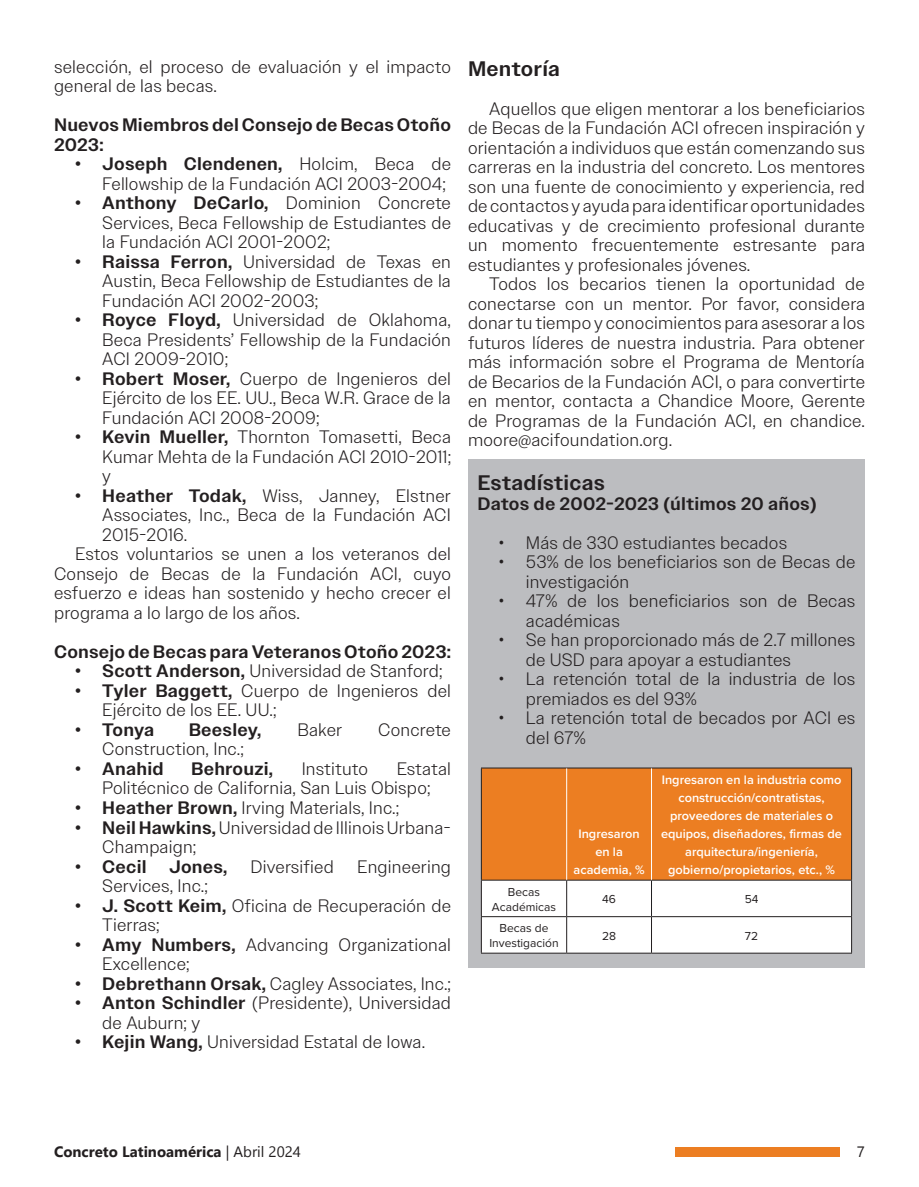
<style>
.page{position:relative;width:919px;height:1187px;background:#fff}
.page>*{position:absolute;margin:0;border:0;box-sizing:border-box;transform-origin:0 0}
.t1{font:500 21px "Owners Text";letter-spacing:.01em;color:#231f20}
.t2{font:300 18px/19.5px "Owners Text";letter-spacing:.01em;color:#231f20}
.t3{font:500 18px/19.5px "Owners Text";letter-spacing:.01em;color:#231f20}
.t4{font:700 15px "Gadugi";color:#231f20}
.t5{font:15px "Gadugi";color:#231f20}
.t6{font:600 12.75px/18px "Proxima Nova";color:#fff;text-align:center}
.t7{font:12px/15px "Proxima Nova";color:#231f20;text-align:center}
.s1{font-weight:500}
.s2{font-weight:400}
</style>
<div class="page">
<div style="left:468px;top:459px;width:396px;height:508px;background:#bcbdc0"></div>
<div style="left:675px;top:1147px;width:163px;height:9px;background:#ec7e22"></div>
<svg style="left:482px;top:768px;width:369px;height:184px;background:#f1af77"></svg>
<hr style="left:481px;top:767px;width:85px;height:1px;background:#231f20">
<hr style="left:481px;top:768px;width:1px;height:111px;background:#231f20">
<hr style="left:566px;top:767px;width:85px;height:1px;background:#231f20">
<hr style="left:651px;top:767px;width:200px;height:1px;background:#231f20">
<hr style="left:851px;top:768px;width:1px;height:111px;background:#231f20">
<hr style="left:481px;top:879px;width:85px;height:1px;background:#231f20">
<hr style="left:481px;top:880px;width:1px;height:36px;background:#231f20">
<hr style="left:566px;top:879px;width:85px;height:1px;background:#231f20">
<hr style="left:566px;top:880px;width:1px;height:36px;background:#231f20">
<hr style="left:651px;top:879px;width:200px;height:1px;background:#231f20">
<hr style="left:651px;top:880px;width:1px;height:36px;background:#231f20">
<hr style="left:851px;top:880px;width:1px;height:36px;background:#231f20">
<hr style="left:481px;top:916px;width:85px;height:1px;background:#231f20">
<hr style="left:481px;top:916px;width:1px;height:36px;background:#231f20">
<hr style="left:566px;top:916px;width:85px;height:1px;background:#231f20">
<hr style="left:566px;top:916px;width:1px;height:36px;background:#231f20">
<hr style="left:651px;top:916px;width:200px;height:1px;background:#231f20">
<hr style="left:651px;top:916px;width:1px;height:36px;background:#231f20">
<hr style="left:851px;top:916px;width:1px;height:36px;background:#231f20">
<hr style="left:481px;top:952px;width:85px;height:1px;background:#231f20">
<hr style="left:566px;top:952px;width:85px;height:1px;background:#231f20">
<hr style="left:651px;top:952px;width:200px;height:1px;background:#231f20">
<hr style="left:566px;top:768px;width:1px;height:111px;background:#fff">
<hr style="left:651px;top:768px;width:1px;height:111px;background:#fff">
<p class="t2" style="left:54px;top:56px;width:398px">selección, el proceso de evaluación y el impacto general de las becas.</p>
<p class="t3" style="left:54px;top:115px;width:398px">Nuevos Miembros del Consejo de Becas Otoño<br>2023:</p>
<p class="t2" style="left:75px;top:154px;width:377px;text-align:right"><span class="s1">• Joseph Clendenen,</span> Holcim, Beca de<br>Fellowship de la Fundación ACI 2003-2004;</p>
<p class="t2" style="left:102px;top:193px;width:350px;text-align:justify;text-indent:-27px"><span class="s1">• Anthony DeCarlo,</span> Dominion Concrete Services, Beca Fellowship de Estudiantes de la Fundación ACI 2001-2002;</p>
<p class="t2" style="left:102px;top:251px;width:350px;text-align:justify;text-indent:-27px"><span class="s1">• Raissa Ferron,</span> Universidad de Texas en Austin, Beca Fellowship de Estudiantes de la Fundación ACI 2002-2003;</p>
<p class="t2" style="left:102px;top:310px;width:350px;text-align:justify;text-indent:-27px"><span class="s1">• Royce Floyd,</span> Universidad de Oklahoma, Beca Presidents’ Fellowship de la Fundación ACI 2009-2010;</p>
<p class="t2" style="left:102px;top:368px;width:350px;text-align:justify;text-indent:-27px"><span class="s1">• Robert Moser,</span> Cuerpo de Ingenieros del Ejército de los EE. UU., Beca W.R. Grace de la Fundación ACI 2008-2009;</p>
<p class="t2" style="left:102px;top:427px;width:350px;text-align:justify;text-indent:-27px"><span class="s1">• Kevin Mueller,</span> Thornton Tomasetti, Beca Kumar Mehta de la Fundación ACI 2010-2011; y</p>
<p class="t2" style="left:75px;top:485px;width:377px"><span class="s1">• Heather Todak,</span> Wiss, Janney, Elstner</p>
<p class="t2" style="left:102px;top:505px;width:350px">Associates, Inc., Beca de la Fundación ACI</p>
<p class="t2" style="left:102px;top:524px;width:86px">2015-2016.</p>
<p class="t2" style="left:75px;top:544px;width:377px">Estos voluntarios se unen a los veteranos del</p>
<p class="t2" style="left:54px;top:563px;width:398px">Consejo de Becas de la Fundación ACI, cuyo</p>
<p class="t2" style="left:54px;top:583px;width:398px">esfuerzo e ideas han sostenido y hecho crecer el</p>
<p class="t2" style="left:54px;top:602px;width:247px">programa a lo largo de los años.</p>
<p class="t3" style="left:54px;top:642px;width:398px">Consejo de Becas para Veteranos Otoño 2023:</p>
<p class="t2" style="left:75px;top:661px;width:368px"><span class="s1">• Scott Anderson,</span> Universidad de Stanford;</p>
<p class="t2" style="left:102px;top:680px;width:350px;text-indent:-27px"><span class="s1">• Tyler Baggett,</span> Cuerpo de Ingenieros del<br>Ejército de los EE. UU.;</p>
<p class="t3" style="left:75px;top:720px;width:80px">• Tonya</p>
<p class="t3" style="left:189px;top:720px;width:74px">Beesley,</p>
<p class="t2" style="left:297px;top:719px;width:46px">Baker</p>
<p class="t2" style="left:378px;top:719px;width:74px">Concrete</p>
<p class="t2" style="left:102px;top:739px;width:143px">Construction, Inc.;</p>
<p class="t3" style="left:75px;top:759px;width:90px">• Anahid</p>
<p class="t3" style="left:191px;top:759px;width:83px">Behrouzi,</p>
<p class="t2" style="left:302px;top:758px;width:68px">Instituto</p>
<p class="t2" style="left:102px;top:758px;width:350px;text-indent:294px">Estatal<br>Politécnico de California, San Luis Obispo;</p>
<p class="t2" style="left:75px;top:797px;width:325px"><span class="s1">• Heather Brown,</span> Irving Materials, Inc.;</p>
<p class="t2" style="left:102px;top:817px;width:350px;text-indent:-27px"><span class="s1">• Neil Hawkins,</span> Universidad de Illinois Urbana-<br>Champaign;</p>
<p class="t3" style="left:75px;top:856px;width:153px">• Cecil Jones,</p>
<p class="t2" style="left:250px;top:856px;width:85px">Diversified</p>
<p class="t2" style="left:357px;top:856px;width:95px">Engineering</p>
<p class="t2" style="left:102px;top:875px;width:107px">Services, Inc.;</p>
<p class="t2" style="left:102px;top:895px;width:350px;text-indent:-27px"><span class="s1">• J. Scott Keim,</span> Oficina de Recuperación de<br>Tierras;</p>
<p class="t2" style="left:102px;top:934px;width:350px;text-indent:-27px"><span class="s1">• Amy Numbers,</span> Advancing Organizational<br>Excellence;</p>
<p class="t2" style="left:75px;top:973px;width:377px"><span class="s1">• Debrethann Orsak,</span> Cagley Associates, Inc.;</p>
<p class="t2" style="left:102px;top:992px;width:350px;text-indent:-27px"><span class="s1">• Anton Schindler</span> (Presidente), Universidad de Auburn; y</p>
<p class="t2" style="left:75px;top:1031px;width:351px"><span class="s1">• Kejin Wang,</span> Universidad Estatal de Iowa.</p>
<p class="t1" style="left:468px;top:55px;width:94px">Mentoría</p>
<p class="t2" style="left:468px;top:98px;width:398px;text-align:justify;text-indent:21px">Aquellos que eligen mentorar a los beneficiarios de Becas de la Fundación ACI ofrecen inspiración y orientación a individuos que están comenzando sus carreras en la industria del concreto. Los mentores son una fuente de conocimiento y experiencia, red de contactos y ayuda para identificar oportunidades educativas y de crecimiento profesional durante un momento frecuentemente estresante para estudiantes y profesionales jóvenes.</p>
<p class="t2" style="left:468px;top:274px;width:398px;text-align:justify;text-indent:21px">Todos los becarios tienen la oportunidad de conectarse con un mentor. Por favor, considera donar tu tiempo y conocimientos para asesorar a los futuros líderes de nuestra industria. Para obtener más información sobre el Programa de Mentoría de Becarios de la Fundación ACI, o para convertirte en mentor, contacta a Chandice Moore, Gerente de Programas de la Fundación ACI, en chandice. moore@acifoundation.org.</p>
<p class="t1" style="left:477px;top:470px;width:129px">Estadísticas</p>
<p class="t3" style="left:477px;top:493px;width:340px">Datos de 2002-2023 (últimos 20 años)</p>
<p class="t2" style="left:499px;top:532px;width:290px">• Más de 330 estudiantes becados</p>
<p class="t2" style="left:526px;top:552px;width:331px;text-indent:-27px">• 53% de los beneficiarios son de Becas de investigación</p>
<p class="t2" style="left:526px;top:591px;width:331px;text-indent:-27px">• 47% de los beneficiarios son de Becas académicas</p>
<p class="t2" style="left:526px;top:630px;width:331px;text-indent:-27px">• Se han proporcionado más de 2.7 millones de USD para apoyar a estudiantes</p>
<p class="t2" style="left:526px;top:669px;width:331px;text-indent:-27px">• La retención total de la industria de los premiados es del 93%</p>
<p class="t2" style="left:526px;top:708px;width:331px;text-indent:-27px">• La retención total de becados por ACI es del 67%</p>
<p class="t6" style="left:573px;top:824px;width:72px">Ingresaron en la academia, %</p>
<p class="t6" style="left:661px;top:770px;width:182px">Ingresaron en la industria como construcción/contratistas, proveedores de materiales o equipos, diseñadores, firmas de arquitectura/ingeniería, gobierno/propietarios, etc., %</p>
<p class="t7" style="left:492px;top:883px;width:66px">Becas<br>Académicas</p>
<p class="t7" style="left:602px;top:891px;width:15px">46</p>
<p class="t7" style="left:744px;top:891px;width:15px">54</p>
<p class="t7" style="left:489px;top:920px;width:71px">Becas de<br>Investigación</p>
<p class="t7" style="left:602px;top:927px;width:16px">28</p>
<p class="t7" style="left:744px;top:927px;width:15px">72</p>
<p class="t4" style="left:54px;top:1142px;width:248px">Concreto Latinoamérica <span class="s2">| Abril 2024</span></p>
<p class="t5" style="left:856px;top:1142px;width:10px">7</p>
</div>
